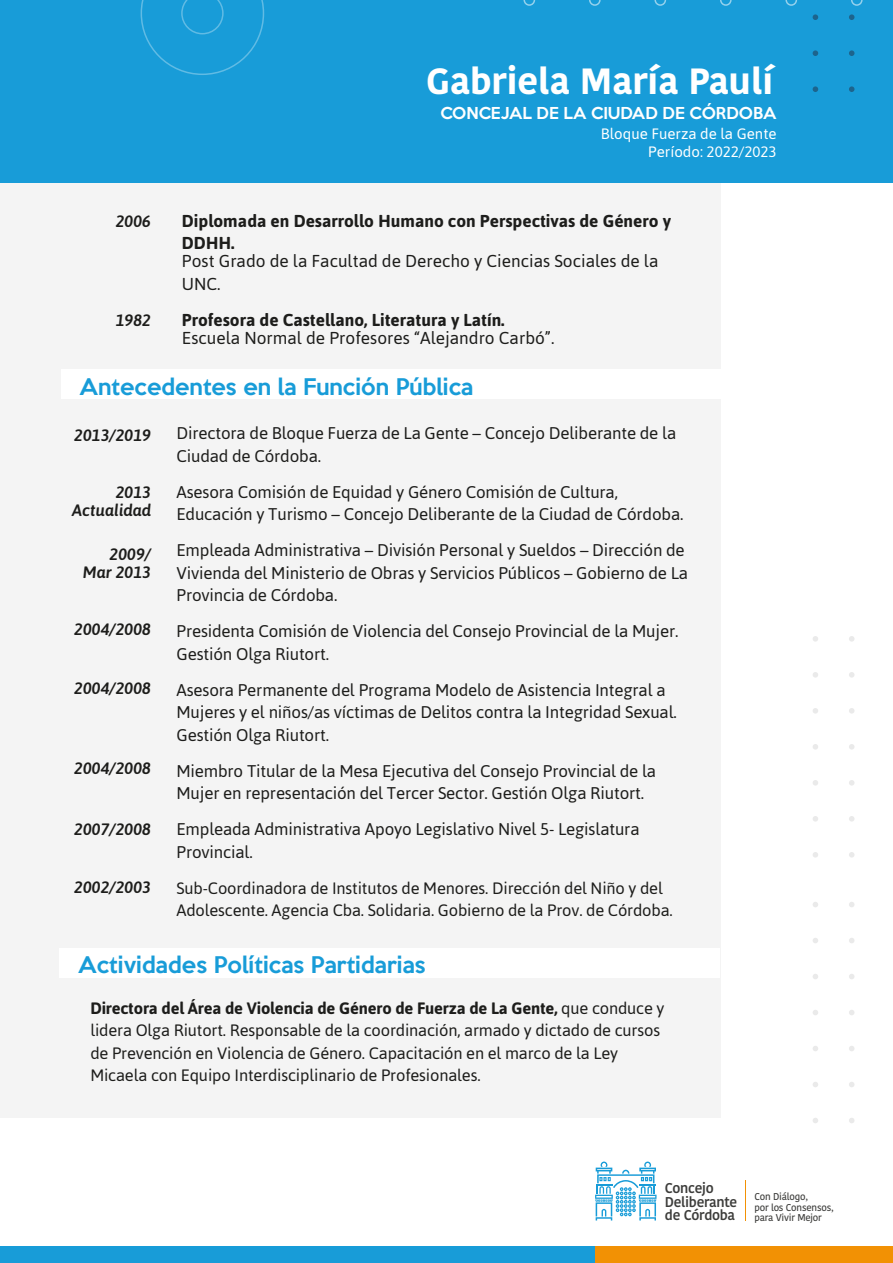
<style>
.page{position:relative;width:893px;height:1263px;background:#fff}
.page>*{position:absolute;margin:0;border:0;box-sizing:border-box;transform-origin:0 0}
.t1{font:700 36.3px "Kohinoor Bangla";color:#fff}
.t2{font:500 21px "Keep Calm";color:#189cd8}
.t3{font:17.25px/22.5px "Asap";color:#1d1d1b}
.t4{font:700 17.25px/22.5px "Asap";color:#1d1d1b}
.t5{font:16.95px/22.5px "Asap";letter-spacing:-.01em;color:#1d1d1b}
.t6{font:16.5px/22.5px "Asap";letter-spacing:-.01em;color:#1d1d1b}
.t7{font:italic 500 16.5px/18px "Asap";color:#1d1d1b;text-align:right}
.t8{font:15px/18px "Asap";color:#fff;text-align:right}
.t9{font:500 15px "Keep Calm";color:#fff}
.t10{font:600 14.25px/13.5px "Kohinoor Bangla";letter-spacing:-.02em;color:#3d3d3b}
.t11{font:500 9.9px/10.1px "Kohinoor Bangla";letter-spacing:-.02em;color:#3d3d3b}
.s1{font-weight:700}
</style>
<div class="page">
<div style="left:0;top:183px;width:720px;height:935px;background:#f4f4f4"></div>
<div style="left:0;top:0;width:893px;height:183px;background:#189cd8"></div>
<div style="left:0;top:1246px;width:893px;height:17px;background:#189cd8"></div>
<div style="left:595px;top:1246px;width:298px;height:17px;background:#f29104"></div>
<svg style="left:813px;top:14px;width:5px;height:6px"></svg>
<svg style="left:849px;top:14px;width:5px;height:6px"></svg>
<svg style="left:813px;top:50px;width:5px;height:6px"></svg>
<svg style="left:849px;top:50px;width:5px;height:6px"></svg>
<svg style="left:813px;top:86px;width:5px;height:6px"></svg>
<svg style="left:849px;top:86px;width:5px;height:6px"></svg>
<svg style="left:813px;top:902px;width:5px;height:5px"></svg>
<svg style="left:849px;top:902px;width:5px;height:5px"></svg>
<svg style="left:813px;top:938px;width:5px;height:5px"></svg>
<svg style="left:849px;top:938px;width:5px;height:5px"></svg>
<svg style="left:813px;top:974px;width:5px;height:5px"></svg>
<svg style="left:849px;top:974px;width:5px;height:5px"></svg>
<svg style="left:813px;top:1010px;width:5px;height:5px"></svg>
<svg style="left:849px;top:1010px;width:5px;height:5px"></svg>
<svg style="left:813px;top:1046px;width:5px;height:5px"></svg>
<svg style="left:849px;top:1046px;width:5px;height:5px"></svg>
<svg style="left:813px;top:1082px;width:5px;height:5px"></svg>
<svg style="left:849px;top:1082px;width:5px;height:5px"></svg>
<svg style="left:813px;top:1118px;width:5px;height:5px"></svg>
<svg style="left:849px;top:1118px;width:5px;height:5px"></svg>
<svg style="left:813px;top:636px;width:5px;height:6px"></svg>
<svg style="left:849px;top:636px;width:5px;height:6px"></svg>
<svg style="left:813px;top:672px;width:5px;height:6px"></svg>
<svg style="left:849px;top:672px;width:5px;height:6px"></svg>
<svg style="left:813px;top:708px;width:5px;height:6px"></svg>
<svg style="left:849px;top:708px;width:5px;height:6px"></svg>
<svg style="left:813px;top:744px;width:5px;height:6px"></svg>
<svg style="left:849px;top:744px;width:5px;height:6px"></svg>
<svg style="left:813px;top:780px;width:5px;height:5px"></svg>
<svg style="left:849px;top:780px;width:5px;height:5px"></svg>
<svg style="left:813px;top:816px;width:5px;height:5px"></svg>
<svg style="left:849px;top:816px;width:5px;height:5px"></svg>
<svg style="left:813px;top:852px;width:5px;height:5px"></svg>
<svg style="left:849px;top:852px;width:5px;height:5px"></svg>
<svg style="left:141px;top:0;width:123px;height:75px"></svg>
<hr style="left:745px;top:1180px;width:1px;height:41px;background:#f29104">
<svg style="left:595px;top:1161px;width:61px;height:59px"></svg>
<svg style="left:851px;top:0;width:12px;height:6px"></svg>
<svg style="left:785px;top:0;width:12px;height:6px"></svg>
<svg style="left:720px;top:0;width:12px;height:6px"></svg>
<svg style="left:654px;top:0;width:12px;height:6px"></svg>
<svg style="left:589px;top:0;width:12px;height:6px"></svg>
<svg style="left:523px;top:0;width:12px;height:6px"></svg>
<div style="left:60px;top:948px;width:660px;height:30px;background:#fff"></div>
<div style="left:61px;top:369px;width:677px;height:30px;background:#fff"></div>
<h1 class="t1" style="left:426px;top:49px;width:348px">Gabriela María Paulí</h1>
<p class="t9" style="left:441px;top:100px;width:338px">CONCEJAL DE LA CIUDAD DE CÓRDOBA</p>
<p class="t8" style="left:601px;top:124px;width:177px">Bloque Fuerza de la Gente<br>Período: 2022/2023</p>
<p class="t7" style="left:116px;top:212px;width:37px">2006</p>
<p class="t4" style="left:182px;top:209px;width:491px">Diplomada en Desarrollo Humano con Perspectivas de Género y<br>DDHH.</p>
<p class="t3" style="left:182px;top:249px;width:478px">Post Grado de la Facultad de Derecho y Ciencias Sociales de la<br>UNC.</p>
<p class="t4" style="left:182px;top:308px;width:324px">Profesora de Castellano, Literatura y Latín.</p>
<p class="t3" style="left:182px;top:326px;width:374px">Escuela Normal de Profesores “Alejandro Carbó”.</p>
<p class="t2" style="left:80px;top:369px;width:395px">Antecedentes en la Función Pública</p>
<p class="t5" style="left:176px;top:421px;width:501px">Directora de Bloque Fuerza de La Gente – Concejo Deliberante de la<br>Ciudad de Córdoba.</p>
<p class="t5" style="left:176px;top:480px;width:508px">Asesora Comisión de Equidad y Género Comisión de Cultura,<br>Educación y Turismo – Concejo Deliberante de la Ciudad de Córdoba.</p>
<p class="t5" style="left:176px;top:538px;width:513px">Empleada Administrativa – División Personal y Sueldos – Dirección de<br>Vivienda del Ministerio de Obras y Servicios Públicos – Gobierno de La<br>Provincia de Córdoba.</p>
<p class="t5" style="left:176px;top:619px;width:503px">Presidenta Comisión de Violencia del Consejo Provincial de la Mujer.<br>Gestión Olga Riutort.</p>
<p class="t5" style="left:176px;top:678px;width:502px">Asesora Permanente del Programa Modelo de Asistencia Integral a<br>Mujeres y el niños/as víctimas de Delitos contra la Integridad Sexual.<br>Gestión Olga Riutort.</p>
<p class="t5" style="left:176px;top:759px;width:481px">Miembro Titular de la Mesa Ejecutiva del Consejo Provincial de la<br>Mujer en representación del Tercer Sector. Gestión Olga Riutort.</p>
<p class="t5" style="left:176px;top:817px;width:465px">Empleada Administrativa Apoyo Legislativo Nivel 5- Legislatura<br>Provincial.</p>
<p class="t6" style="left:176px;top:876px;width:498px">Sub-Coordinadora de Institutos de Menores. Dirección del Niño y del<br>Adolescente. Agencia Cba. Solidaria. Gobierno de la Prov. de Córdoba.</p>
<p class="t7" style="left:116px;top:311px;width:37px">1982</p>
<p class="t7" style="left:74px;top:426px;width:78px">2013/2019</p>
<p class="t7" style="left:72px;top:483px;width:80px">2013<br>Actualidad</p>
<p class="t7" style="left:83px;top:545px;width:70px">2009/<br>Mar 2013</p>
<p class="t7" style="left:74px;top:619px;width:78px">2004/2008</p>
<p class="t7" style="left:74px;top:679px;width:78px">2004/2008</p>
<p class="t7" style="left:74px;top:758px;width:78px">2004/2008</p>
<p class="t7" style="left:74px;top:820px;width:78px">2007/2008</p>
<p class="t7" style="left:74px;top:877px;width:78px">2002/2003</p>
<p class="t2" style="left:78px;top:946px;width:349px">Actividades Políticas Partidarias</p>
<p class="t6" style="left:90px;top:996px;width:576px"><span class="s1">Directora del Área de Violencia de Género de Fuerza de La Gente,</span> que conduce y lidera Olga Riutort. Responsable de la coordinación, armado y dictado de cursos de Prevención en Violencia de Género. Capacitación en el marco de la Ley Micaela con Equipo Interdisciplinario de Profesionales.</p>
<p class="t10" style="left:665px;top:1181px;width:74px">Concejo<br>Deliberante de Córdoba</p>
<p class="t11" style="left:754px;top:1191px;width:81px">Con Diálogo,<br>por los Consensos, para Vivir Mejor</p>
</div>
